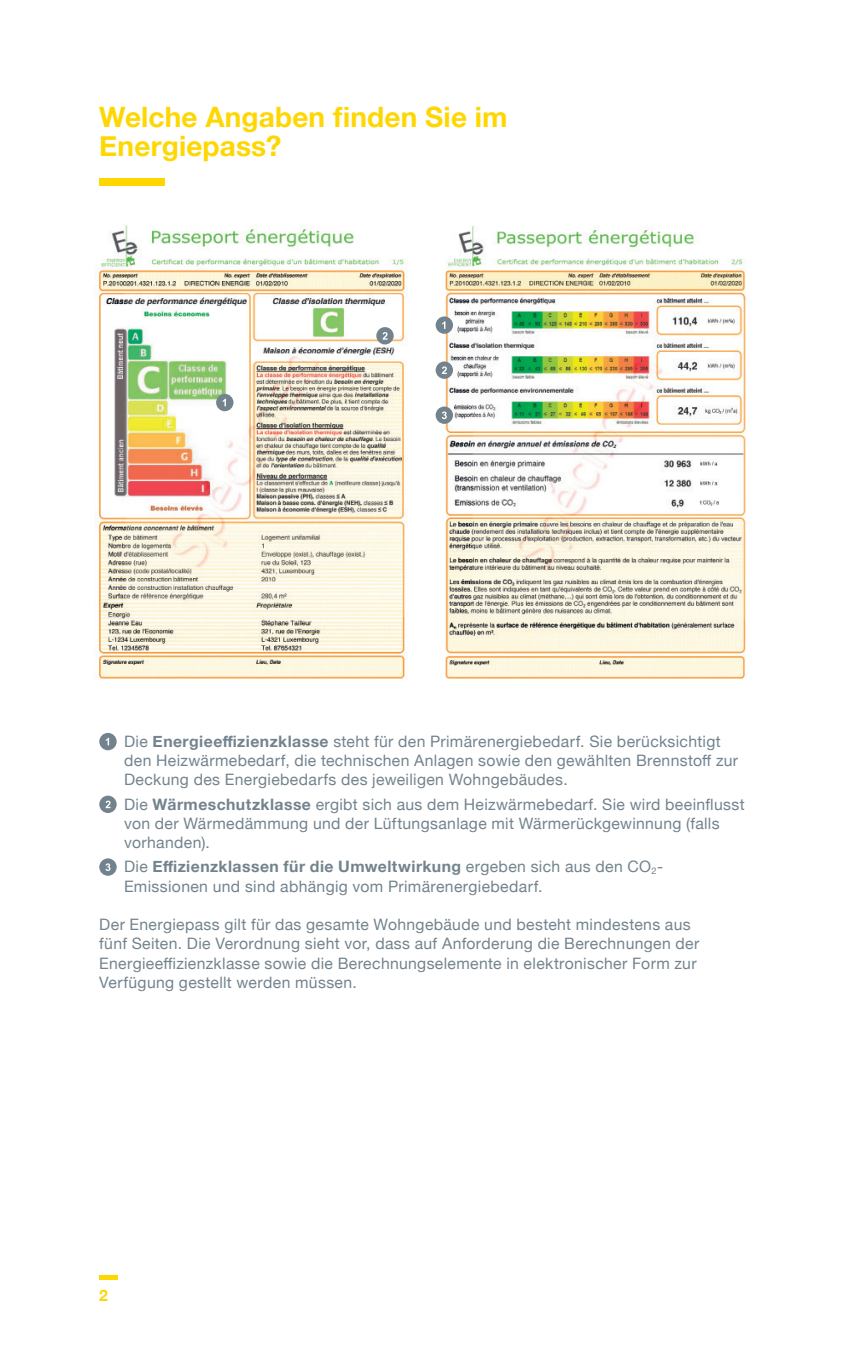
<style>
.page{position:relative;width:844px;height:1365px;background:#fff}
.page>*{position:absolute;margin:0;border:0;box-sizing:border-box;transform-origin:0 0}
.t1{font:700 28px/29.8px "Helvetica Neue";letter-spacing:.005em;color:#fed702}
.t2{font:15.75px/19.2px "Helvetica Neue";letter-spacing:.02em;color:#73838d}
.t3{font:700 15.75px "Helvetica Neue";color:#fed702}
.s1{font-weight:700}
</style>
<div class="page">
<hr style="left:99px;top:1275px;width:19px;height:4px;background:#fed702">
<div style="left:99px;top:178px;width:66px;height:8px;background:#fed702"></div>
<div style="left:99px;top:732px;width:18px;height:18px;background:#73838d;border-radius:50%"></div>
<svg style="left:106px;top:737px;width:3px;height:8px"></svg>
<svg style="left:99px;top:795px;width:18px;height:18px"></svg>
<svg style="left:105px;top:800px;width:5px;height:8px"></svg>
<div style="left:99px;top:858px;width:18px;height:17px;background:#73838d;border-radius:50%"></div>
<svg style="left:105px;top:863px;width:5px;height:8px"></svg>
<img style="left:94px;top:225px;width:313px;height:454px">
<img style="left:445px;top:226px;width:301px;height:453px">
<div style="left:216px;top:394px;width:17px;height:17px;background:#73838d;border-radius:50%"></div>
<svg style="left:222px;top:399px;width:4px;height:7px"></svg>
<div style="left:435px;top:316px;width:18px;height:18px;background:#73838d;border-radius:50%"></div>
<svg style="left:442px;top:321px;width:3px;height:8px"></svg>
<div style="left:376px;top:327px;width:17px;height:17px;background:#73838d;border-radius:50%"></div>
<svg style="left:382px;top:332px;width:5px;height:7px"></svg>
<div style="left:435px;top:361px;width:18px;height:18px;background:#73838d;border-radius:50%"></div>
<svg style="left:441px;top:366px;width:6px;height:8px"></svg>
<svg style="left:435px;top:406px;width:18px;height:18px"></svg>
<svg style="left:441px;top:411px;width:5px;height:8px"></svg>
<p class="t1" style="left:99px;top:102px;width:409px">Welche Angaben finden Sie im<br>Energiepass?</p>
<p class="t2" style="left:124px;top:732px;width:615px">Die <span class="s1">Energieeffizienzklasse</span> steht für den Primärenergiebedarf. Sie berücksichtigt den Heizwärmebedarf, die technischen Anlagen sowie den gewählten Brennstoff zur<br>Deckung des Energiebedarfs des jeweiligen Wohngebäudes.</p>
<p class="t2" style="left:124px;top:795px;width:622px">Die <span class="s1">Wärmeschutzklasse</span> ergibt sich aus dem Heizwärmebedarf. Sie wird beeinflusst von der Wärmedämmung und der Lüftungsanlage mit Wärmerückgewinnung (falls vorhanden).</p>
<p class="t2" style="left:124px;top:857px;width:540px">Die <span class="s1">Effizienzklassen für die Umweltwirkung</span> ergeben sich aus den CO<sub>2</sub>-<br>Emissionen und sind abhängig vom Primärenergiebedarf.</p>
<p class="t2" style="left:99px;top:915px;width:601px">Der Energiepass gilt für das gesamte Wohngebäude und besteht mindestens aus fünf Seiten. Die Verordnung sieht vor, dass auf Anforderung die Berechnungen der Energieeffizienzklasse sowie die Berechnungselemente in elektronischer Form zur Verfügung gestellt werden müssen.</p>
<p class="t3" style="left:99px;top:1282px;width:10px">2</p>
</div>
